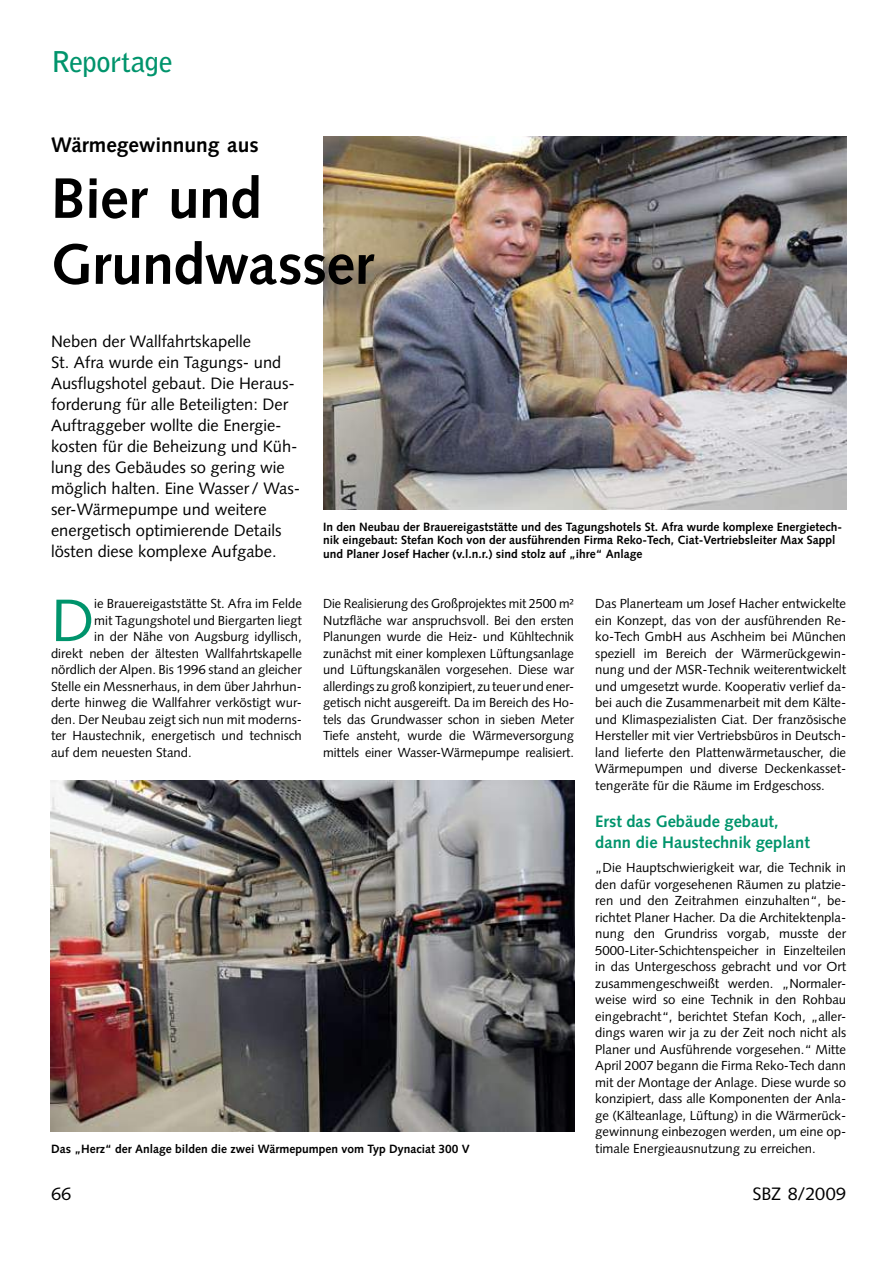
<style>
.page{position:relative;width:893px;height:1263px;background:#fff}
.page>*{position:absolute;margin:0;border:0;box-sizing:border-box;transform-origin:0 0}
.t1{font:59.85px "Syntax LT Std";color:#00946c}
.t2{font:700 57px/66px "Syntax LT Std";letter-spacing:-.01em;color:#000}
.t3{font:700 28.5px "Bell Gothic Std";letter-spacing:-.015em;color:#00946c}
.t4{font:700 21px "Syntax LT Std";color:#000}
.t5{font:18px "Syntax LT Std";letter-spacing:.005em;color:#000}
.t6{font:16.5px/21px "Syntax LT Std";color:#000}
.t7{font:700 16.5px/21px "Syntax LT Std";color:#00946c}
.t8{font:13.2px/16.5px "Syntax LT Std";color:#000;text-align:justify}
.t9{font:13.2px/16.5px "Syntax LT Std";color:#000;scale:.96 1}
.t10{font:700 12px/13.5px "Syntax LT Std";color:#000}
</style>
<div class="page">
<img style="left:323px;top:136px;width:523px;height:373px">
<img style="left:51px;top:781px;width:523px;height:350px">
<h3 class="t3" style="left:51px;top:45px;width:123px">Reportage</h3>
<h3 class="t4" style="left:51px;top:133px;width:209px">Wärmegewinnung aus</h3>
<h2 class="t2" style="left:51px;top:166px;width:324px">Bier und<br>Grundwasser</h2>
<p class="t6" style="left:51px;top:331px;width:251px">Neben der Wallfahrtskapelle<br>St. Afra wurde ein Tagungs- und<br>Ausflugshotel gebaut. Die Heraus&shy;forderung für alle Beteiligten: Der<br>Auftraggeber wollte die Energie&shy;kosten für die Beheizung und Küh&shy;lung des Gebäudes so gering wie möglich halten. Eine Wasser / Was&shy;ser-Wärmepumpe und weitere energetisch optimierende Details lösten diese komplexe Aufgabe.</p>
<h1 class="t1" style="left:51px;top:585px;width:45px">D</h1>
<p class="t8" style="left:94px;top:595px;width:209px">ie Brauereigaststätte St. Afra im Felde</p>
<p class="t10" style="left:323px;top:520px;width:520px">In den Neubau der Brauereigaststätte und des Tagungshotels St. Afra wurde komplexe Energietech&shy;nik eingebaut: Stefan Koch von der ausführenden Firma Reko-Tech, Ciat-Vertriebsleiter Max Sappl und Planer Josef Hacher (v.l.n.r.) sind stolz auf „ihre“ Anlage</p>
<p class="t9" style="left:323px;top:595px;width:263px">Die Realisierung des Großprojektes mit 2500 m²<br>Nutzfläche war anspruchsvoll. Bei den ersten Planungen wurde die Heiz- und Kühltechnik zunächst mit einer komplexen Lüftungsanlage und Lüftungskanälen vorgesehen. Diese war allerdings zu groß konzipiert, zu teuer und ener&shy;getisch nicht ausgereift. Da im Bereich des Ho&shy;tels das Grundwasser schon in sieben Meter Tiefe ansteht, wurde die Wärmeversorgung mittels einer Wasser-Wärmepumpe realisiert.</p>
<p class="t8" style="left:595px;top:595px;width:252px">Das Planerteam um Josef Hacher entwickelte ein Konzept, das von der ausführenden Re&shy;ko-Tech GmbH aus Aschheim bei München speziell im Bereich der Wärmerückgewin&shy;nung und der MSR-Technik weiterentwickelt und umgesetzt wurde. Kooperativ verlief da&shy;bei auch die Zusammenarbeit mit dem Kälte&shy;und Klimaspezialisten Ciat. Der französische Hersteller mit vier Vertriebsbüros in Deutsch&shy;land lieferte den Plattenwärmetauscher, die Wärmepumpen und diverse Deckenkasset&shy;tengeräte für die Räume im Erdgeschoss.</p>
<p class="t7" style="left:595px;top:811px;width:216px">Erst das Gebäude gebaut, dann die Haustechnik geplant</p>
<p class="t8" style="left:595px;top:859px;width:252px">„Die Hauptschwierigkeit war, die Technik in den dafür vorgesehenen Räumen zu platzie&shy;ren und den Zeitrahmen einzuhalten“, be&shy;richtet Planer Hacher. Da die Architektenpla&shy;nung den Grundriss vorgab, musste der 5000-Liter-Schichtenspeicher in Einzelteilen in das Untergeschoss gebracht und vor Ort zusammengeschweißt werden. „Normaler&shy;weise wird so eine Technik in den Rohbau eingebracht“, berichtet Stefan Koch, „aller&shy;dings waren wir ja zu der Zeit noch nicht als Planer und Ausführende vorgesehen.“ Mitte April 2007 begann die Firma Reko-Tech dann mit der Montage der Anlage. Diese wurde so konzipiert, dass alle Komponenten der Anla&shy;ge (Kälteanlage, Lüftung) in die Wärmerück&shy;gewinnung einbezogen werden, um eine op-</p>
<p class="t10" style="left:51px;top:1142px;width:420px">Das „Herz“ der Anlage bilden die zwei Wärmepumpen vom Typ Dynaciat 300 V</p>
<p class="t8" style="left:595px;top:1140px;width:222px">timale Energieausnutzung zu erreichen.</p>
<p class="t8" style="left:94px;top:612px;width:209px">mit Tagungshotel und Biergarten liegt</p>
<p class="t8" style="left:94px;top:628px;width:209px">in der Nähe von Augsburg idyllisch,</p>
<p class="t8" style="left:51px;top:645px;width:252px">direkt neben der ältesten Wallfahrtskapelle</p>
<p class="t8" style="left:51px;top:661px;width:252px">nördlich der Alpen. Bis 1996 stand an gleicher</p>
<p class="t8" style="left:51px;top:678px;width:252px">Stelle ein Messnerhaus, in dem über Jahrhun-</p>
<p class="t8" style="left:51px;top:694px;width:252px">derte hinweg die Wallfahrer verköstigt wur-</p>
<p class="t8" style="left:51px;top:711px;width:252px">den. Der Neubau zeigt sich nun mit moderns-</p>
<p class="t8" style="left:51px;top:727px;width:252px">ter Haustechnik, energetisch und technisch</p>
<p class="t8" style="left:51px;top:744px;width:142px">auf dem neuesten Stand.</p>
<h3 class="t5" style="left:51px;top:1183px;width:22px">66</h3>
<h3 class="t5" style="left:752px;top:1183px;width:95px">SBZ 8/2009</h3>
</div>
